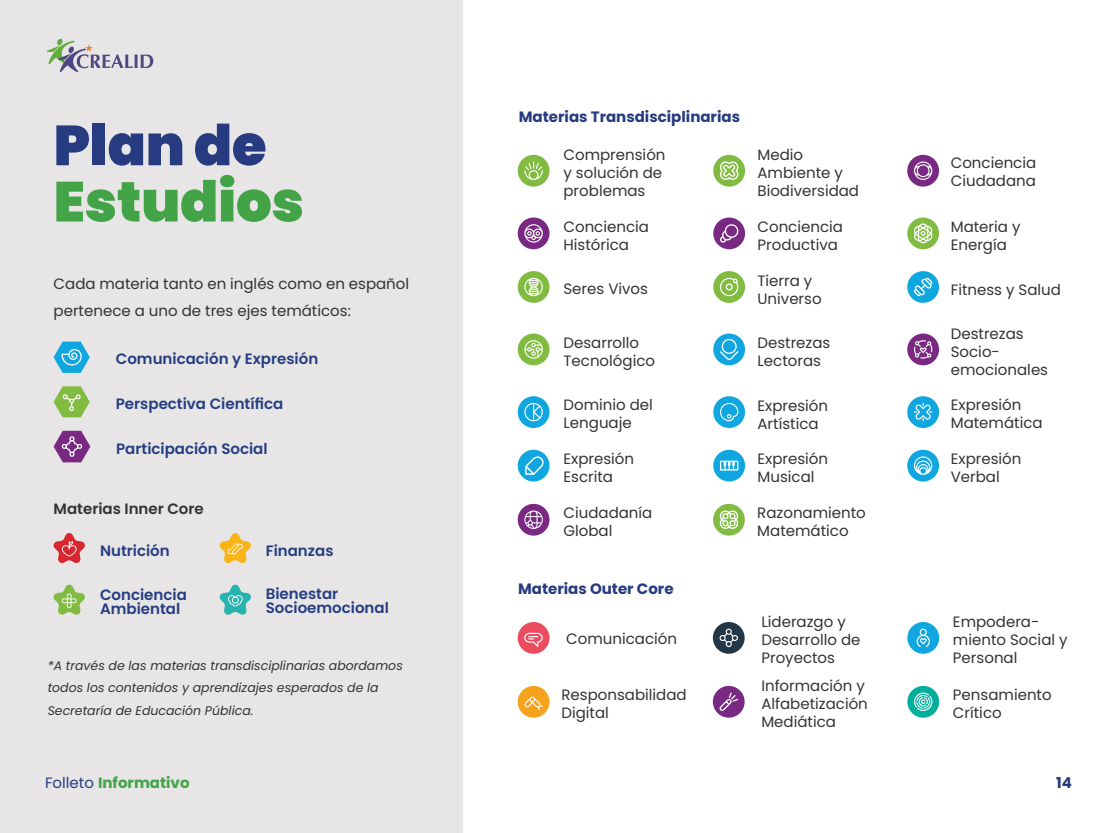
<style>
.page{position:relative;width:1117px;height:833px;background:#fff}
.page>*{position:absolute;margin:0;border:0;box-sizing:border-box;transform-origin:0 0}
.t1{font:900 56.25px "Poppins";letter-spacing:-.005em;color:#42a347}
.t2{font:900 56.25px "Poppins";letter-spacing:-.005em;color:#263b80}
.t3{font:15px/18px "Poppins";color:#333}
.t4{font:600 15px/13.8px "Poppins";color:#243e81}
.t5{font:700 15px "Poppins";color:#263b80}
.t6{font:700 15px "Poppins";color:#42a347}
.t7{font:600 15px "Poppins";color:#333}
.t8{font:italic 12.5px/22.5px "Poppins";color:#333}
.s1{font-weight:400;color:#263b80}
</style>
<div class="page">
<div style="left:0;top:0;width:462px;height:833px;background:#e7e5e6"></div>
<svg style="left:47px;top:38px;width:106px;height:34px"></svg>
<svg style="left:54px;top:341px;width:36px;height:32px"></svg>
<svg style="left:54px;top:386px;width:36px;height:31px"></svg>
<svg style="left:54px;top:431px;width:36px;height:31px"></svg>
<svg style="left:53px;top:533px;width:32px;height:30px"></svg>
<svg style="left:53px;top:584px;width:32px;height:31px"></svg>
<svg style="left:219px;top:533px;width:32px;height:30px"></svg>
<svg style="left:219px;top:584px;width:32px;height:31px"></svg>
<div style="left:517px;top:155px;width:32px;height:32px;background:#81bb41;border-radius:50%"></div>
<svg style="left:524px;top:161px;width:18px;height:19px"></svg>
<div style="left:713px;top:155px;width:31px;height:32px;background:#81bb41;border-radius:50%"></div>
<svg style="left:720px;top:161px;width:18px;height:19px"></svg>
<div style="left:907px;top:155px;width:31px;height:32px;background:#7a2982;border-radius:50%"></div>
<svg style="left:914px;top:161px;width:18px;height:19px"></svg>
<div style="left:517px;top:217px;width:32px;height:32px;background:#7a2982;border-radius:50%"></div>
<svg style="left:524px;top:224px;width:18px;height:19px"></svg>
<div style="left:713px;top:217px;width:31px;height:32px;background:#7a2982;border-radius:50%"></div>
<svg style="left:720px;top:224px;width:18px;height:19px"></svg>
<div style="left:907px;top:217px;width:31px;height:32px;background:#81bb41;border-radius:50%"></div>
<svg style="left:914px;top:223px;width:18px;height:20px"></svg>
<div style="left:517px;top:271px;width:32px;height:32px;background:#81bb41;border-radius:50%"></div>
<svg style="left:524px;top:278px;width:18px;height:18px"></svg>
<div style="left:713px;top:271px;width:31px;height:32px;background:#81bb41;border-radius:50%"></div>
<svg style="left:720px;top:278px;width:18px;height:18px"></svg>
<div style="left:907px;top:271px;width:31px;height:32px;background:#10a7e0;border-radius:50%"></div>
<svg style="left:914px;top:277px;width:18px;height:19px"></svg>
<div style="left:517px;top:333px;width:32px;height:32px;background:#81bb41;border-radius:50%"></div>
<svg style="left:524px;top:340px;width:18px;height:19px"></svg>
<div style="left:713px;top:333px;width:31px;height:32px;background:#10a7e0;border-radius:50%"></div>
<svg style="left:720px;top:339px;width:18px;height:21px"></svg>
<div style="left:907px;top:333px;width:31px;height:32px;background:#7a2982;border-radius:50%"></div>
<svg style="left:914px;top:340px;width:18px;height:18px"></svg>
<div style="left:517px;top:396px;width:32px;height:32px;background:#10a7e0;border-radius:50%"></div>
<svg style="left:524px;top:403px;width:18px;height:18px"></svg>
<div style="left:713px;top:396px;width:32px;height:32px;background:#10a7e0;border-radius:50%"></div>
<svg style="left:720px;top:403px;width:18px;height:18px"></svg>
<div style="left:907px;top:396px;width:31px;height:32px;background:#10a7e0;border-radius:50%"></div>
<svg style="left:914px;top:403px;width:18px;height:18px"></svg>
<div style="left:517px;top:450px;width:32px;height:31px;background:#10a7e0;border-radius:50%"></div>
<svg style="left:525px;top:456px;width:18px;height:19px"></svg>
<div style="left:713px;top:450px;width:31px;height:31px;background:#10a7e0;border-radius:50%"></div>
<svg style="left:720px;top:461px;width:18px;height:9px"></svg>
<div style="left:907px;top:450px;width:31px;height:31px;background:#10a7e0;border-radius:50%"></div>
<svg style="left:914px;top:456px;width:18px;height:19px"></svg>
<div style="left:517px;top:504px;width:32px;height:31px;background:#7a2982;border-radius:50%"></div>
<svg style="left:524px;top:510px;width:18px;height:19px"></svg>
<div style="left:713px;top:504px;width:31px;height:31px;background:#81bb41;border-radius:50%"></div>
<svg style="left:719px;top:510px;width:19px;height:19px"></svg>
<div style="left:517px;top:622px;width:32px;height:32px;background:#ea4c60;border-radius:50%"></div>
<svg style="left:524px;top:633px;width:18px;height:14px"></svg>
<div style="left:712px;top:622px;width:32px;height:32px;background:#243746;border-radius:50%"></div>
<svg style="left:719px;top:628px;width:18px;height:19px"></svg>
<div style="left:907px;top:622px;width:31px;height:32px;background:#10a7e0;border-radius:50%"></div>
<svg style="left:916px;top:628px;width:13px;height:19px"></svg>
<div style="left:517px;top:686px;width:32px;height:31px;background:#f5a21d;border-radius:50%"></div>
<svg style="left:524px;top:697px;width:18px;height:13px"></svg>
<div style="left:712px;top:686px;width:32px;height:31px;background:#7a2982;border-radius:50%"></div>
<svg style="left:719px;top:692px;width:19px;height:19px"></svg>
<div style="left:907px;top:686px;width:31px;height:31px;background:#00af9b;border-radius:50%"></div>
<svg style="left:914px;top:692px;width:18px;height:19px"></svg>
<h1 class="t2" style="left:54px;top:113px;width:214px">Plan de</h1>
<h1 class="t1" style="left:54px;top:169px;width:252px">Estudios</h1>
<p class="t3" style="left:54px;top:271px;width:357px;line-height:26.2px">Cada materia tanto en inglés como en español pertenece a uno de tres ejes temáticos:</p>
<p class="t4" style="left:116px;top:352px;width:204px">Comunicación y Expresión</p>
<p class="t4" style="left:116px;top:397px;width:169px">Perspectiva Científica</p>
<p class="t4" style="left:116px;top:442px;width:153px">Participación Social</p>
<p class="t7" style="left:54px;top:500px;width:152px">Materias Inner Core</p>
<p class="t4" style="left:100px;top:544px;width:71px">Nutrición</p>
<p class="t4" style="left:100px;top:588px;width:88px">Conciencia<br>Ambiental</p>
<p class="t4" style="left:266px;top:544px;width:69px">Finanzas</p>
<p class="t4" style="left:266px;top:587px;width:125px">Bienestar<br>Socioemocional</p>
<p class="t8" style="left:48px;top:654px;width:356px">*A través de las materias transdisciplinarias abordamos todos los contenidos y aprendizajes esperados de la<br>Secretaría de Educación Pública.</p>
<p class="t5" style="left:518px;top:108px;width:223px">Materias Transdisciplinarias</p>
<p class="t3" style="left:563px;top:146px;width:103px">Comprensión y solución de problemas</p>
<p class="t3" style="left:757px;top:146px;width:103px">Medio<br>Ambiente y<br>Biodiversidad</p>
<p class="t3" style="left:950px;top:153px;width:87px">Conciencia<br>Ciudadana</p>
<p class="t3" style="left:563px;top:217px;width:87px">Conciencia<br>Histórica</p>
<p class="t3" style="left:757px;top:218px;width:87px">Conciencia<br>Productiva</p>
<p class="t3" style="left:950px;top:217px;width:71px">Materia y<br>Energía</p>
<p class="t3" style="left:563px;top:280px;width:86px">Seres Vivos</p>
<p class="t3" style="left:757px;top:271px;width:66px">Tierra y<br>Universo</p>
<p class="t3" style="left:950px;top:281px;width:112px">Fitness y Salud</p>
<p class="t3" style="left:563px;top:333px;width:93px">Desarrollo<br>Tecnológico</p>
<p class="t3" style="left:757px;top:334px;width:74px">Destrezas<br>Lectoras</p>
<p class="t3" style="left:950px;top:325px;width:99px">Destrezas<br>Socio&shy;emocionales</p>
<p class="t3" style="left:563px;top:396px;width:91px">Dominio del<br>Lenguaje</p>
<p class="t3" style="left:757px;top:396px;width:72px">Expresión<br>Artística</p>
<p class="t3" style="left:950px;top:396px;width:93px">Expresión<br>Matemática</p>
<p class="t3" style="left:563px;top:450px;width:72px">Expresión<br>Escrita</p>
<p class="t3" style="left:757px;top:450px;width:72px">Expresión<br>Musical</p>
<p class="t3" style="left:950px;top:450px;width:72px">Expresión<br>Verbal</p>
<p class="t3" style="left:563px;top:504px;width:90px">Ciudadanía<br>Global</p>
<p class="t3" style="left:757px;top:504px;width:110px">Razonamiento<br>Matemático</p>
<p class="t5" style="left:518px;top:580px;width:157px">Materias Outer Core</p>
<p class="t3" style="left:566px;top:630px;width:112px">Comunicación</p>
<p class="t3" style="left:761px;top:613px;width:101px">Liderazgo y<br>Desarrollo de<br>Proyectos</p>
<p class="t3" style="left:952px;top:613px;width:116px">Empodera&shy;miento Social y<br>Personal</p>
<p class="t3" style="left:561px;top:686px;width:127px">Responsabilidad<br>Digital</p>
<p class="t3" style="left:761px;top:677px;width:108px">Información y<br>Alfabetización<br>Mediática</p>
<p class="t3" style="left:952px;top:686px;width:100px">Pensamiento<br>Crítico</p>
<p class="t6" style="left:45px;top:774px;width:146px"><span class="s1">Folleto</span> Informativo</p>
<p class="t5" style="left:1055px;top:774px;width:17px">14</p>
</div>
